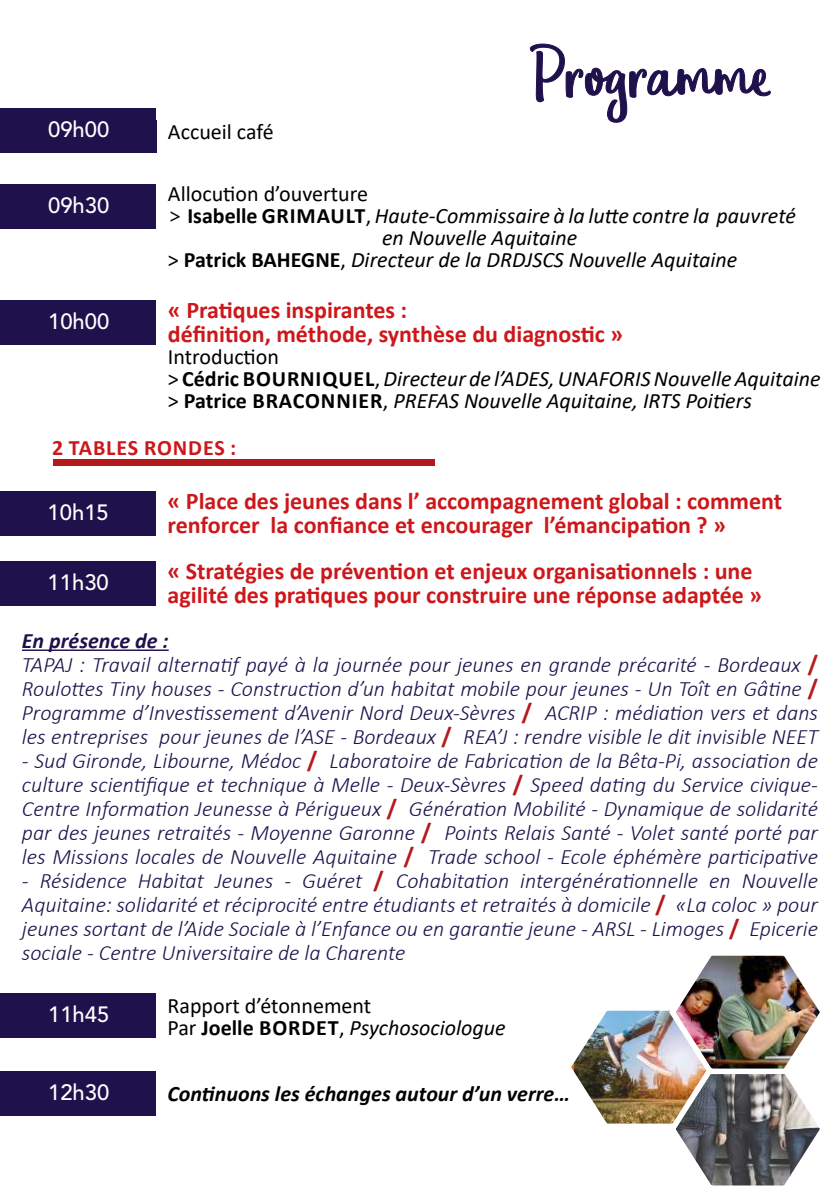
<style>
.page{position:relative;width:840px;height:1191px;background:#fff}
.page>*{position:absolute;margin:0;border:0;box-sizing:border-box;transform-origin:0 0}
.t1{font:78.4px "Eufoniem One";color:#1f114c}
.t2{font:700 24px/24px "Calibri";color:#cd171a}
.t3{font:italic 300 22px/24px "Calibri";color:#1f114c;text-align:justify}
.t4{font:italic 22px/22px "Calibri";color:#000}
.t5{font:22px/22px "Calibri";color:#000}
.t6{font:italic 700 22px "Calibri";color:#000}
.t7{font:500 22px "Avenir LT Std";color:#fff}
.t8{font:700 22px "Calibri";letter-spacing:.04em;color:#cd171a}
.s1{font-family:"Gadugi";font-style:normal}
.s2{font-weight:700;font-style:normal}
.s3{font-style:normal}
.s4{font-weight:700}
.s5{font-weight:700;font-style:normal;font-size:24px;color:#b41a1c}
.s6{font-style:italic}
</style>
<div class="page">
<div style="left:0;top:108px;width:156px;height:45px;background:#1f114c"></div>
<div style="left:0;top:184px;width:156px;height:45px;background:#1f114c"></div>
<div style="left:0;top:300px;width:156px;height:45px;background:#1f114c"></div>
<div style="left:0;top:491px;width:155px;height:45px;background:#1f114c"></div>
<div style="left:0;top:561px;width:155px;height:45px;background:#1f114c"></div>
<div style="left:0;top:993px;width:156px;height:45px;background:#1f114c"></div>
<div style="left:0;top:1070px;width:156px;height:45px;background:#1f114c"></div>
<hr style="left:22px;top:649px;width:147px;height:2px;background:#1f114c">
<img style="left:571px;top:955px;width:249px;height:231px">
<svg style="left:529px;top:43px;width:241px;height:80px"></svg>
<div style="left:53px;top:459px;width:381px;height:6px;background:#b41a1c"></div>
<p class="t7" style="left:48px;top:117px;width:63px">09h00</p>
<p class="t7" style="left:48px;top:193px;width:63px">09h30</p>
<p class="t7" style="left:48px;top:309px;width:63px">10h00</p>
<p class="t5" style="left:168px;top:120px;width:107px">Accueil café</p>
<h1 class="t1" style="left:529px;top:32px;width:244px">Programme</h1>
<p class="t5" style="left:168px;top:182px;width:201px">Allocution d’ouverture</p>
<p class="t4" style="left:168px;top:204px;width:629px"><span class="s1">&gt;</span> <span class="s2">Isabelle GRIMAULT</span><span class="s3">,</span> Haute-Commissaire à la lutte contre la pauvreté</p>
<p class="t4" style="left:382px;top:226px;width:197px">en Nouvelle Aquitaine</p>
<p class="t4" style="left:168px;top:248px;width:570px"><span class="s3">&gt;</span> <span class="s2">Patrick BAHEGNE</span><span class="s3">,</span> Directeur de la DRDJSCS Nouvelle Aquitaine</p>
<p class="t2" style="left:168px;top:298px;width:456px">« Pratiques inspirantes :<br>définition, méthode, synthèse du diagnostic »</p>
<p class="t4" style="left:168px;top:345px;width:653px"><span class="s3">Introduction<br>&gt;</span> <span class="s2">Cédric BOURNIQUEL</span><span class="s3">,</span> Directeur de l’ADES, UNAFORIS Nouvelle Aquitaine <span class="s3">&gt;</span> <span class="s2">Patrice BRACONNIER</span><span class="s3">,</span> PREFAS Nouvelle Aquitaine, IRTS Poitiers</p>
<p class="t8" style="left:52px;top:432px;width:185px">2 TABLES RONDES :</p>
<p class="t7" style="left:48px;top:499px;width:63px">10h15</p>
<p class="t2" style="left:167px;top:488px;width:616px">« Place des jeunes dans l’ accompagnement global : comment renforcer la confiance et encourager l’émancipation ? »</p>
<p class="t7" style="left:48px;top:569px;width:63px">11h30</p>
<p class="t2" style="left:167px;top:559px;width:596px">« Stratégies de prévention et enjeux organisationnels : une agilité des pratiques pour construire une réponse adaptée »</p>
<p class="t3" style="left:22px;top:628px;width:797px;text-align:left"><span class="s4">En présence de :<br></span>TAPAJ : Travail alternatif payé à la journée pour jeunes en grande précarité - Bordeaux <span class="s5">/ </span>Roulottes Tiny houses - Construction d’un habitat mobile pour jeunes - Un Toît en Gâtine <span class="s5">/ </span>Programme d’Investissement d’Avenir Nord Deux-Sèvres <span class="s5">/</span> ACRIP : médiation vers et dans les entreprises pour jeunes de l’ASE - Bordeaux <span class="s5">/</span> REA’J : rendre visible le dit invisible NEET</p>
<p class="t3" style="left:22px;top:748px;width:797px">- Sud Gironde, Libourne, Médoc <span class="s5">/</span> Laboratoire de Fabrication de la Bêta-Pi, association de culture scientifique et technique à Melle - Deux-Sèvres <span class="s5">/</span> Speed dating du Service civique-Centre Information Jeunesse à Périgueux <span class="s5">/</span> Génération Mobilité - Dynamique de solidarité par des jeunes retraités - Moyenne Garonne <span class="s5">/</span> Points Relais Santé - Volet santé porté par les Missions locales de Nouvelle Aquitaine <span class="s5">/</span> Trade school - Ecole éphémère participative</p>
<p class="t3" style="left:22px;top:868px;width:797px">- Résidence Habitat Jeunes - Guéret <span class="s5">/</span> Cohabitation intergénérationnelle en Nouvelle Aquitaine: solidarité et réciprocité entre étudiants et retraités à domicile <span class="s5">/</span> «La coloc » pour jeunes sortant de l’Aide Sociale à l’Enfance ou en garantie jeune - ARSL - Limoges <span class="s5">/</span> Epicerie sociale - Centre Universitaire de la Charente</p>
<p class="t7" style="left:48px;top:1001px;width:63px">11h45</p>
<p class="t5" style="left:167px;top:994px;width:339px">Rapport d’étonnement<br>Par <span class="s4">Joelle BORDET</span>, <span class="s6">Psychosociologue</span></p>
<p class="t7" style="left:48px;top:1079px;width:63px">12h30</p>
<p class="t6" style="left:167px;top:1078px;width:404px">Continuons les échanges autour d’un verre…</p>
</div>
